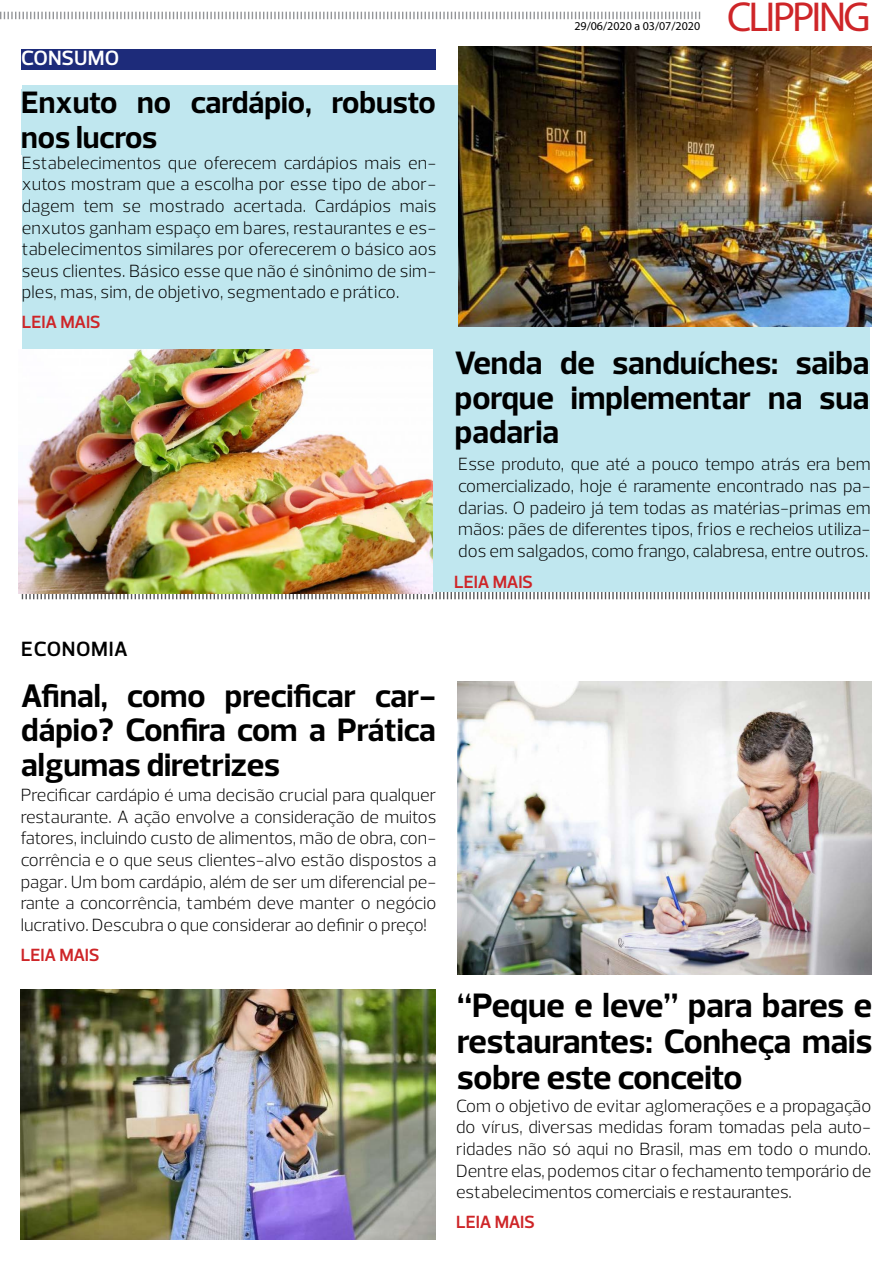
<style>
.page{position:relative;width:893px;height:1263px;background:#fff}
.page>*{position:absolute;margin:0;border:0;box-sizing:border-box;transform-origin:0 0}
.t1{font:42px "Myriad Pro";letter-spacing:-.07em;color:#ce2528}
.t2{font:700 34.5px/36px "Prelo";color:#000;text-align:justify}
.t3{font:700 33px/34.5px "Prelo";color:#000;text-align:justify}
.t4{font:700 31.5px/34.5px "Prelo";color:#000}
.t5{font:600 21px "Prelo";letter-spacing:.03em;color:#000}
.t6{font:600 21px "Prelo";color:#fff}
.t7{font:300 18px/21.6px "Prelo";color:#000;text-align:justify}
.t8{font:600 18px "Prelo";letter-spacing:-.015em;color:#ce2528}
.t9{font:12px "Myriad Pro";color:#000}
</style>
<div class="page">
<svg style="left:0;top:12px;width:700px;height:8px"></svg>
<svg style="left:21px;top:590px;width:849px;height:10px"></svg>
<div style="left:21px;top:49px;width:415px;height:21px;background:#1d2b7a"></div>
<img style="left:457px;top:682px;width:414px;height:293px">
<div style="left:22px;top:85px;width:847px;height:507px;background:#c0e7ef"></div>
<img style="left:458px;top:47px;width:414px;height:280px">
<img style="left:18px;top:350px;width:415px;height:244px">
<img style="left:20px;top:989px;width:416px;height:251px">
<div style="left:21px;top:90px;width:415px;height:65px;background:#c0e7ef"></div>
<p class="t6" style="left:21px;top:45px;width:99px">CONSUMO</p>
<h3 class="t4" style="left:21px;top:86px;width:416px">Enxuto no cardápio, robusto nos lucros</h3>
<p class="t7" style="left:22px;top:152px;width:416px">Estabelecimentos que oferecem cardápios mais en&shy;xutos mostram que a escolha por esse tipo de abor&shy;dagem tem se mostrado acertada. Cardápios mais enxutos ganham espaço em bares, restaurantes e es&shy;tabelecimentos similares por oferecerem o básico aos seus clientes. Básico esse que não é sinônimo de sim&shy;ples, mas, sim, de objetivo, segmentado e prático.</p>
<p class="t8" style="left:22px;top:311px;width:80px">LEIA MAIS</p>
<p class="t9" style="left:574px;top:19px;width:127px">29/06/2020 a 03/07/2020</p>
<h1 class="t1" style="left:727px;top:-9px;width:145px">CLIPPING</h1>
<h3 class="t3" style="left:455px;top:346px;width:416px">Venda de sanduíches: saiba porque implementar na sua padaria</h3>
<p class="t7" style="left:458px;top:454px;width:414px">Esse produto, que até a pouco tempo atrás era bem comercializado, hoje é raramente encontrado nas pa&shy;darias. O padeiro já tem todas as matérias-primas em mãos: pães de diferentes tipos, frios e recheios utiliza&shy;dos em salgados, como frango, calabresa, entre outros.</p>
<p class="t8" style="left:454px;top:570px;width:80px">LEIA MAIS</p>
<p class="t5" style="left:21px;top:636px;width:108px">ECONOMIA</p>
<h3 class="t3" style="left:21px;top:678px;width:416px">Afinal, como precificar car&shy;dápio? Confira com a Prática algumas diretrizes</h3>
<p class="t7" style="left:21px;top:784px;width:417px">Precificar cardápio é uma decisão crucial para qualquer restaurante. A ação envolve a consideração de muitos fatores, incluindo custo de alimentos, mão de obra, con&shy;corrência e o que seus clientes-alvo estão dispostos a pagar. Um bom cardápio, além de ser um diferencial pe&shy;rante a concorrência, também deve manter o negócio lucrativo. Descubra o que considerar ao definir o preço!</p>
<p class="t8" style="left:21px;top:944px;width:80px">LEIA MAIS</p>
<h2 class="t2" style="left:457px;top:987px;width:417px">“Peque e leve” para bares e restaurantes: Conheça mais sobre este conceito</h2>
<p class="t7" style="left:456px;top:1095px;width:417px">Com o objetivo de evitar aglomerações e a propagação do vírus, diversas medidas foram tomadas pela auto&shy;ridades não só aqui no Brasil, mas em todo o mundo.<br>Dentre elas, podemos citar o fechamento temporário de estabelecimentos comerciais e restaurantes.</p>
<p class="t8" style="left:456px;top:1211px;width:80px">LEIA MAIS</p>
</div>
